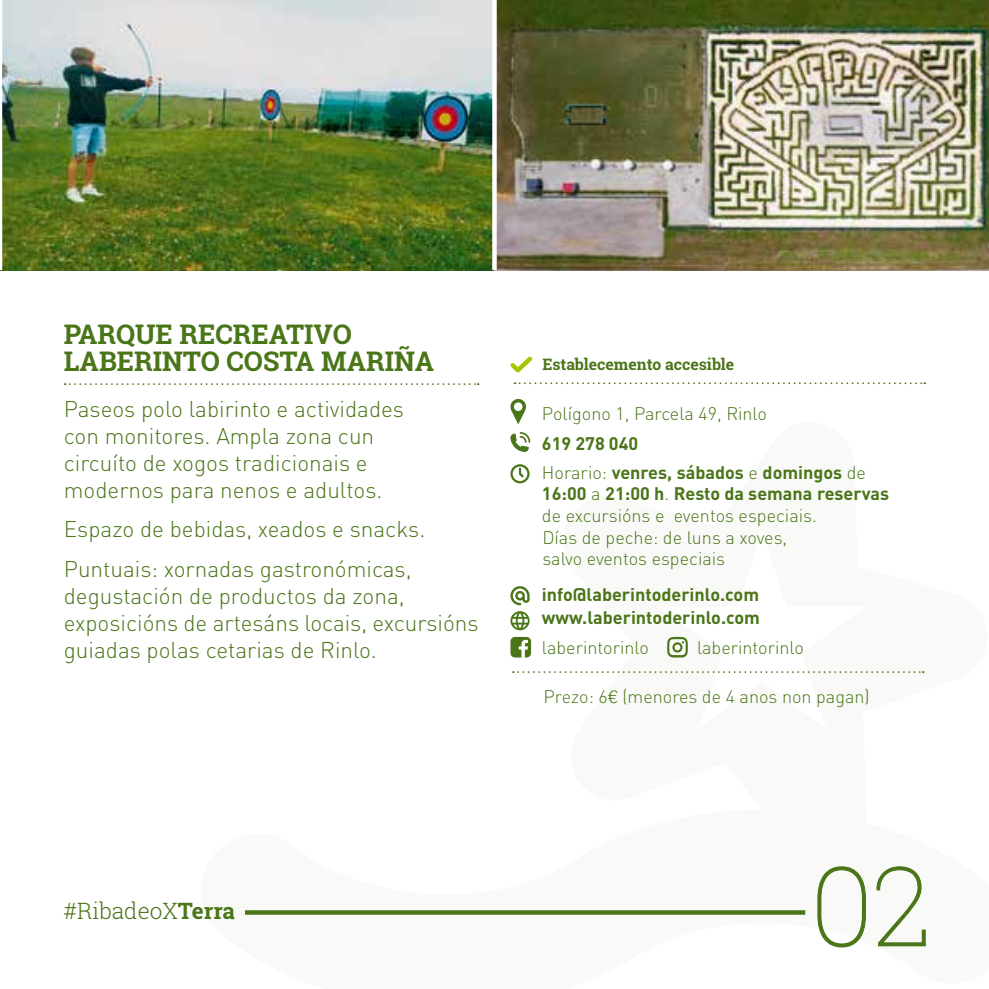
<style>
.page{position:relative;width:989px;height:989px;background:#fff}
.page>*{position:absolute;margin:0;border:0;box-sizing:border-box;transform-origin:0 0}
.t1{font:700 27px/27px "Roboto Slab";color:#4a7518}
.t2{font:300 22.5px/27px "DIN";color:#4a7518}
.t3{font:300 22.5px "Roboto Slab";color:#4a7518}
.t4{font:300 18px/21.6px "DIN";color:#4a7518}
.t5{font:700 18px/29px "DIN";color:#4a7518}
.t6{font:700 15.75px "Roboto Slab";color:#4a7518}
.s1{font-weight:300}
.s2{font-weight:700}
.s3{font-family:"Helvetica"}
</style>
<div class="page">
<svg style="left:245px;top:910px;width:560px;height:4px;background:#547c25"></svg>
<svg style="left:817px;top:866px;width:109px;height:82px"></svg>
<svg style="left:65px;top:383px;width:414px;height:2px"></svg>
<svg style="left:510px;top:399px;width:16px;height:25px"></svg>
<svg style="left:510px;top:432px;width:20px;height:20px"></svg>
<svg style="left:510px;top:464px;width:20px;height:20px"></svg>
<svg style="left:510px;top:586px;width:19px;height:19px"></svg>
<svg style="left:510px;top:611px;width:19px;height:19px"></svg>
<svg style="left:510px;top:637px;width:21px;height:20px"></svg>
<svg style="left:667px;top:637px;width:21px;height:20px"></svg>
<img style="left:2px;top:0;width:490px;height:270px">
<img style="left:497px;top:0;width:492px;height:270px">
<svg style="left:514px;top:382px;width:411px;height:2px"></svg>
<svg style="left:513px;top:671px;width:410px;height:2px"></svg>
<svg style="left:510px;top:356px;width:22px;height:17px"></svg>
<p class="t1" style="left:64px;top:320px;width:372px">PARQUE RECREATIVO<br>LABERINTO COSTA MARIÑA</p>
<p class="t2" style="left:64px;top:395px;width:342px">Paseos polo labirinto e actividades con monitores. Ampla zona cun circuíto de xogos tradicionais e modernos para nenos e adultos.</p>
<p class="t2" style="left:64px;top:509px;width:363px;line-height:39.8px">Espazo de bebidas, xeados e snacks.<br>Puntuais: xornadas gastronómicas,</p>
<p class="t2" style="left:64px;top:582px;width:416px">degustación de productos da zona, exposicións de artesáns locais, excursións guiadas polas cetarias de Rinlo.</p>
<p class="t6" style="left:542px;top:354px;width:193px">Establecemento accesible</p>
<p class="t4" style="left:542px;top:402px;width:226px">Polígono 1, Parcela 49, Rinlo</p>
<p class="t5" style="left:542px;top:428px;width:325px">619 278 040<br><span class="s1">Horario:</span> venres, sábados <span class="s1">e</span> domingos <span class="s1">de</span></p>
<p class="t4" style="left:542px;top:483px;width:348px"><span class="s2">16:00</span> a <span class="s2">21:00 h</span>. <span class="s2">Resto da semana reservas </span>de excursións e eventos especiais.<br>Días de peche: de luns a xoves,<br>salvo eventos especiais</p>
<p class="t5" style="left:542px;top:582px;width:219px;line-height:22.7px">info@laberintoderinlo.com www.laberintoderinlo.com</p>
<p class="t4" style="left:542px;top:636px;width:108px">laberintorinlo</p>
<p class="t4" style="left:697px;top:636px;width:108px">laberintorinlo</p>
<p class="t4" style="left:543px;top:685px;width:327px">Prezo: 6<span class="s3">€</span> (menores de 4 anos non pagan)</p>
<p class="t3" style="left:64px;top:895px;width:173px">#RibadeoX<span class="s2">Terra</span></p>
</div>
